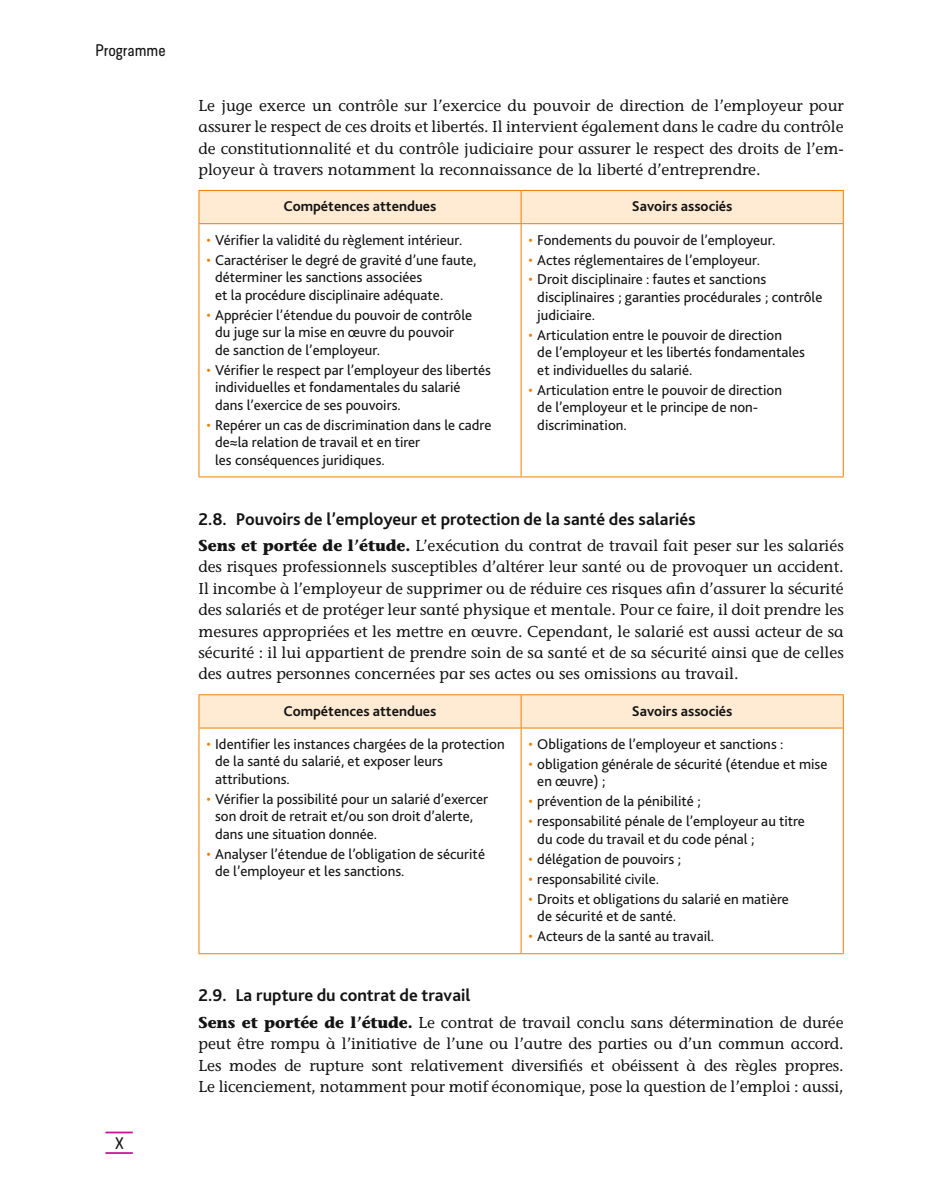
<style>
.page{position:relative;width:943px;height:1191px;background:#fff}
.page>*{position:absolute;margin:0;border:0;box-sizing:border-box;transform-origin:0 0}
.t1{font:700 17.85px "Bliss 2";color:#131413}
.Texte_courant_PDD{font:500 15.75px/21.3px "Stone Informal Std";color:#131413;text-align:justify}
.t2{font:15.75px "Predige Rounded";color:#131413}
.t3{font:14.88px/17.5px "Bliss 2";color:#131413}
.Tableau-têtière_ce{font:700 14.88px "Bliss 2";color:#131413}
.s1{font-weight:300;color:#f17e00}
.s2{font-weight:700}
</style>
<div class="page">
<svg style="left:105px;top:1152px;width:28px;height:1px"></svg>
<hr style="left:105px;top:1131px;width:28px;height:2px;background:#c61196">
<div style="left:199px;top:191px;width:643px;height:32px;background:#ffead3"></div>
<hr style="left:520px;top:191px;width:1px;height:32px;background:#f17e00">
<hr style="left:520px;top:224px;width:1px;height:252px;background:#f17e00">
<hr style="left:198px;top:190px;width:323px;height:1px;background:#f17e00">
<hr style="left:198px;top:191px;width:1px;height:32px;background:#f17e00">
<hr style="left:521px;top:190px;width:322px;height:1px;background:#f17e00">
<hr style="left:842px;top:191px;width:1px;height:32px;background:#f17e00">
<hr style="left:198px;top:223px;width:323px;height:1px;background:#f17e00">
<hr style="left:198px;top:224px;width:1px;height:252px;background:#f17e00">
<hr style="left:521px;top:223px;width:322px;height:1px;background:#f17e00">
<hr style="left:842px;top:224px;width:1px;height:252px;background:#f17e00">
<hr style="left:198px;top:476px;width:323px;height:1px;background:#f17e00">
<hr style="left:521px;top:476px;width:322px;height:1px;background:#f17e00">
<div style="left:199px;top:695px;width:643px;height:32px;background:#ffead3"></div>
<hr style="left:520px;top:695px;width:1px;height:32px;background:#f17e00">
<hr style="left:520px;top:728px;width:1px;height:225px;background:#f17e00">
<hr style="left:198px;top:694px;width:323px;height:1px;background:#f17e00">
<hr style="left:198px;top:695px;width:1px;height:32px;background:#f17e00">
<hr style="left:521px;top:694px;width:322px;height:1px;background:#f17e00">
<hr style="left:842px;top:695px;width:1px;height:32px;background:#f17e00">
<hr style="left:198px;top:727px;width:323px;height:1px;background:#f17e00">
<hr style="left:198px;top:728px;width:1px;height:225px;background:#f17e00">
<hr style="left:521px;top:727px;width:322px;height:1px;background:#f17e00">
<hr style="left:842px;top:728px;width:1px;height:225px;background:#f17e00">
<hr style="left:198px;top:953px;width:323px;height:1px;background:#f17e00">
<hr style="left:521px;top:953px;width:322px;height:1px;background:#f17e00">
<p class="t2" style="left:95px;top:40px;width:72px">Programme</p>
<p class="t2" style="left:115px;top:1132px;width:10px">X</p>
<p class="Texte_courant_PDD" style="left:198px;top:95px;width:646px">Le juge exerce un contrôle sur l’exercice du pouvoir de direction de l’employeur pour assurer le respect de ces droits et libertés. Il intervient également dans le cadre du contrôle de constitutionnalité et du contrôle judiciaire pour assurer le respect des droits de l’em&shy;ployeur à travers notamment la reconnaissance de la liberté d’entreprendre.</p>
<p class="Tableau-têtière_ce" style="left:283px;top:197px;width:154px">Compétences attendues</p>
<p class="Tableau-têtière_ce" style="left:632px;top:197px;width:102px">Savoirs associés</p>
<p class="t3" style="left:206px;top:230px;width:257px"><span class="s1">•</span> Vérifier la validité du règlement intérieur.</p>
<p class="t3" style="left:215px;top:250px;width:263px;text-indent:-9px"><span class="s1">•</span> Caractériser le degré de gravité d’une faute, déterminer les sanctions associées<br>et la procédure disciplinaire adéquate.</p>
<p class="t3" style="left:215px;top:305px;width:259px;text-indent:-9px"><span class="s1">•</span> Apprécier l’étendue du pouvoir de contrôle du juge sur la mise en œuvre du pouvoir de sanction de l’employeur.</p>
<p class="t3" style="left:215px;top:360px;width:277px;text-indent:-9px"><span class="s1">•</span> Vérifier le respect par l’employeur des libertés individuelles et fondamentales du salarié dans l’exercice de ses pouvoirs.</p>
<p class="t3" style="left:215px;top:415px;width:278px;text-indent:-9px"><span class="s1">•</span> Repérer un cas de discrimination dans le cadre de≈la relation de travail et en tirer<br>les conséquences juridiques.</p>
<p class="t3" style="left:528px;top:230px;width:248px"><span class="s1">•</span> Fondements du pouvoir de l’employeur.</p>
<p class="t3" style="left:528px;top:250px;width:233px"><span class="s1">•</span> Actes réglementaires de l’employeur.</p>
<p class="t3" style="left:537px;top:270px;width:287px;text-indent:-9px"><span class="s1">•</span> Droit disciplinaire : fautes et sanctions disciplinaires ; garanties procédurales ; contrôle judiciaire.</p>
<p class="t3" style="left:537px;top:325px;width:269px;text-indent:-9px"><span class="s1">•</span> Articulation entre le pouvoir de direction<br>de l’employeur et les libertés fondamentales et individuelles du salarié.</p>
<p class="t3" style="left:537px;top:380px;width:246px;text-indent:-9px"><span class="s1">•</span> Articulation entre le pouvoir de direction de l’employeur et le principe de non&shy;discrimination.</p>
<p class="t1" style="left:198px;top:507px;width:498px">2.8. Pouvoirs de l’employeur et protection de la santé des salariés</p>
<p class="Texte_courant_PDD" style="left:198px;top:535px;width:646px"><span class="s2">Sens et portée de l’étude.</span> L’exécution du contrat de travail fait peser sur les salariés des risques professionnels susceptibles d’altérer leur santé ou de provoquer un accident.<br>Il incombe à l’employeur de supprimer ou de réduire ces risques afin d’assurer la sécurité des salariés et de protéger leur santé physique et mentale. Pour ce faire, il doit prendre les mesures appropriées et les mettre en œuvre. Cependant, le salarié est aussi acteur de sa sécurité : il lui appartient de prendre soin de sa santé et de sa sécurité ainsi que de celles des autres personnes concernées par ses actes ou ses omissions au travail.</p>
<p class="Tableau-têtière_ce" style="left:283px;top:701px;width:154px">Compétences attendues</p>
<p class="Tableau-têtière_ce" style="left:632px;top:701px;width:102px">Savoirs associés</p>
<p class="t3" style="left:215px;top:735px;width:291px;text-indent:-9px"><span class="s1">•</span> Identifier les instances chargées de la protection de la santé du salarié, et exposer leurs attributions.</p>
<p class="t3" style="left:215px;top:790px;width:274px;text-indent:-9px"><span class="s1">•</span> Vérifier la possibilité pour un salarié d’exercer son droit de retrait et/ou son droit d’alerte, dans une situation donnée.</p>
<p class="t3" style="left:215px;top:844px;width:271px;text-indent:-9px"><span class="s1">•</span> Analyser l’étendue de l’obligation de sécurité de l’employeur et les sanctions.</p>
<p class="t3" style="left:528px;top:735px;width:256px"><span class="s1">•</span> Obligations de l’employeur et sanctions :</p>
<p class="t3" style="left:537px;top:755px;width:291px;text-indent:-9px"><span class="s1">•</span> obligation générale de sécurité (étendue et mise en œuvre) ;</p>
<p class="t3" style="left:528px;top:792px;width:174px"><span class="s1">•</span> prévention de la pénibilité ;</p>
<p class="t3" style="left:537px;top:812px;width:269px;text-indent:-9px"><span class="s1">•</span> responsabilité pénale de l’employeur au titre du code du travail et du code pénal ;</p>
<p class="t3" style="left:528px;top:849px;width:154px"><span class="s1">•</span> délégation de pouvoirs ;</p>
<p class="t3" style="left:528px;top:869px;width:132px"><span class="s1">•</span> responsabilité civile.</p>
<p class="t3" style="left:537px;top:889px;width:253px;text-indent:-9px"><span class="s1">•</span> Droits et obligations du salarié en matière de sécurité et de santé.</p>
<p class="t3" style="left:528px;top:927px;width:187px"><span class="s1">•</span> Acteurs de la santé au travail.</p>
<p class="t1" style="left:198px;top:984px;width:273px">2.9. La rupture du contrat de travail</p>
<p class="Texte_courant_PDD" style="left:198px;top:1011px;width:646px"><span class="s2">Sens et portée de l’étude.</span> Le contrat de travail conclu sans détermination de durée peut être rompu à l’initiative de l’une ou l’autre des parties ou d’un commun accord.<br>Les modes de rupture sont relativement diversifiés et obéissent à des règles propres.<br>Le licenciement, notamment pour motif économique, pose la question de l’emploi : aussi,</p>
</div>
